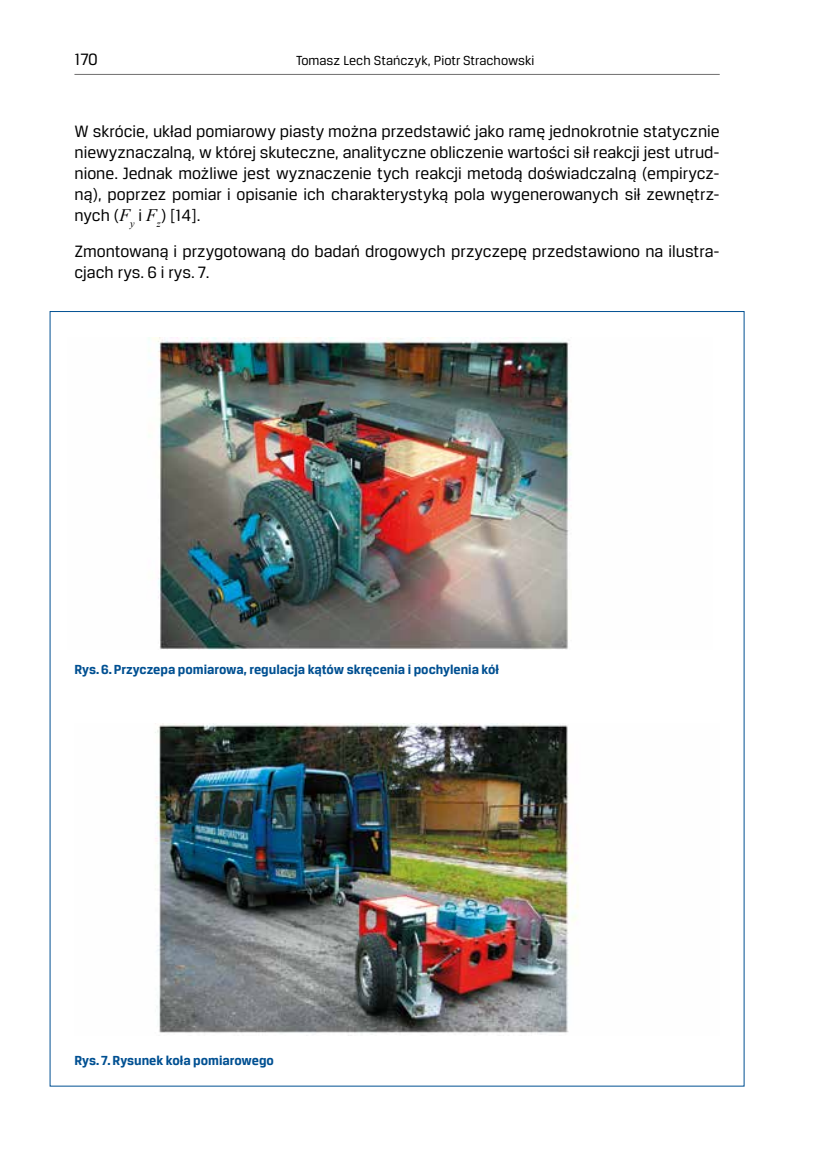
<style>
.page{position:relative;width:819px;height:1161px;background:#fff}
.page>*{position:absolute;margin:0;border:0;box-sizing:border-box;transform-origin:0 0}
.t1{font:17.5px/21px "Breuer Text";color:#000;text-align:justify}
.t2{font:700 14px "Breuer Text";color:#005092}
.t3{font:14px "Breuer Text";color:#000}
.s1{font-family:"Times New Roman";font-style:italic}
</style>
<div class="page">
<hr style="left:74px;top:74px;width:645px;height:1px;background:#706f6f">
<img style="left:148px;top:337px;width:424px;height:312px">
<img style="left:155px;top:723px;width:424px;height:310px">
<p class="t1" style="left:74px;top:49px;width:25px">170</p>
<p class="t3" style="left:296px;top:53px;width:240px">Tomasz Lech Stańczyk, Piotr Strachowski</p>
<p class="t1" style="left:74px;top:121px;width:646px">W skrócie, układ pomiarowy piasty można przedstawić jako ramę jednokrotnie statycznie niewyznaczalną, w której skuteczne, analityczne obliczenie wartości sił reakcji jest utrud&shy;nione. Jednak możliwe jest wyznaczenie tych reakcji metodą doświadczalną (empirycz&shy;ną), poprzez pomiar i opisanie ich charakterystyką pola wygenerowanych sił zewnętrz&shy;nych (<span class="s1">F</span><sub>y</sub> i <span class="s1">F</span><sub>z</sub>) [14].</p>
<p class="t1" style="left:74px;top:241px;width:646px">Zmontowaną i przygotowaną do badań drogowych przyczepę przedstawiono na ilustra&shy;cjach rys. 6 i rys. 7.</p>
<p class="t2" style="left:74px;top:662px;width:426px">Rys. 6. Przyczepa pomiarowa, regulacja kątów skręcenia i pochylenia kół</p>
<p class="t2" style="left:74px;top:1053px;width:201px">Rys. 7. Rysunek koła pomiarowego</p>
</div>
